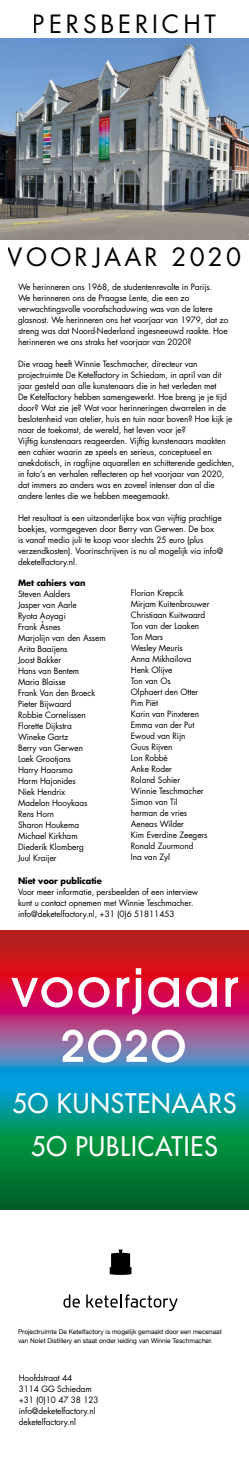
<style>
.page{position:relative;width:249px;height:1460px;background:#fff}
.page>*{position:absolute;margin:0;border:0;box-sizing:border-box;transform-origin:0 0}
.t1{font:26.25px/43.2px "Futura";letter-spacing:.04em;color:#fff;text-align:center;scale:.94 1}
.t2{font:24.5px "Futura";letter-spacing:.13em;color:#000}
.t3{font:24.5px "Futura";letter-spacing:.16em;color:#000}
.t4{font:8.5px/11px "Futura";letter-spacing:-.01em;color:#000}
.t5{font:700 8.5px "Futura";letter-spacing:-.01em;color:#000}
.t6{font:6.5px/9.5px "Helvetica Neue";color:#000}
</style>
<div class="page">
<img style="left:0;top:39px;width:248px;height:201px">
<svg style="left:0;top:930px;width:248px;height:279px;background:#486563"></svg>
<svg style="left:62px;top:1029px;width:122px;height:34px"></svg>
<svg style="left:225px;top:977px;width:12px;height:30px"></svg>
<svg style="left:185px;top:977px;width:31px;height:30px"></svg>
<svg style="left:148px;top:977px;width:30px;height:30px"></svg>
<svg style="left:116px;top:968px;width:25px;height:46px"></svg>
<svg style="left:78px;top:977px;width:31px;height:30px"></svg>
<svg style="left:11px;top:977px;width:61px;height:30px"></svg>
<svg style="left:86px;top:1294px;width:91px;height:17px"></svg>
<svg style="left:63px;top:1294px;width:17px;height:13px"></svg>
<svg style="left:109px;top:1249px;width:22px;height:26px"></svg>
<h2 class="t3" style="left:33px;top:7px;width:184px">PERSBERICHT</h2>
<h2 class="t2" style="left:8px;top:240px;width:234px">VOORJAAR 2020</h2>
<p class="t4" style="left:18px;top:281px;width:211px">We herinneren ons 1968, de studentenrevolte in Parijs.<br>We herinneren ons de Praagse Lente, die een zo verwachtingsvolle voorafschaduwing was van de latere glasnost. We herinneren ons het voorjaar van 1979, dat zo streng was dat Noord-Nederland ingesneeuwd raakte. Hoe herinneren we ons straks het voorjaar van 2020?</p>
<p class="t4" style="left:18px;top:358px;width:217px">Die vraag heeft Winnie Teschmacher, directeur van projectruimte De Ketelfactory in Schiedam, in april van dit jaar gesteld aan alle kunstenaars die in het verleden met<br>De Ketelfactory hebben samengewerkt. Hoe breng je je tijd door? Wat zie je? Wat voor herinneringen dwarrelen in de beslotenheid van atelier, huis en tuin naar boven? Hoe kijk je naar de toekomst, de wereld, het leven voor je?<br>Vijftig kunstenaars reageerden. Vijftig kunstenaars maakten een cahier waarin ze speels en serieus, conceptueel en anekdotisch, in ragfijne aquarellen en schitterende gedichten, in foto’s en verhalen reflecteren op het voorjaar van 2020, dat immers zo anders was en zoveel intenser dan al die andere lentes die we hebben meegemaakt.</p>
<p class="t4" style="left:18px;top:512px;width:206px">Het resultaat is een uitzonderlijke box van vijftig prachtige boekjes, vormgegeven door Berry van Gerwen. De box<br>is vanaf medio juli te koop voor slechts 25 euro (plus verzendkosten). Voorinschrijven is nu al mogelijk via info@ deketelfactory.nl.</p>
<p class="t5" style="left:18px;top:576px;width:69px">Met cahiers van</p>
<p class="t4" style="left:18px;top:588px;width:89px">Steven Aalders<br>Jasper van Aarle<br>Ryota Aoyagi<br>Frank Åsnes<br>Marjolijn van den Assem<br>Arita Baaijens<br>Joost Bakker<br>Hans van Bentem<br>Maria Blaisse<br>Frank Van den Broeck<br>Pieter Bijwaard<br>Robbie Cornelissen<br>Florette Dijkstra<br>Wineke Gartz<br>Berry van Gerwen<br>Loek Grootjans<br>Harry Haarsma<br>Harm Hajonides<br>Niek Hendrix<br>Madelon Hooykaas<br>Rens Horn<br>Sharon Houkema<br>Michael Kirkham<br>Diederik Klomberg<br>Juul Kraijer</p>
<p class="t4" style="left:130px;top:588px;width:80px">Florian Krepcik<br>Mirjam Kuitenbrouwer<br>Christiaan Kuitwaard<br>Ton van der Laaken<br>Ton Mars<br>Wesley Meuris<br>Anna Mikhailova<br>Henk Olijve<br>Ton van Os<br>Olphaert den Otter<br>Pim Piët<br>Karin van Pinxteren<br>Emma van der Put<br>Ewoud van Rijn<br>Guus Rijven<br>Lon Robbé<br>Anke Roder<br>Roland Sohier<br>Winnie Teschmacher<br>Simon van Til<br>herman de vries<br>Aeneas Wilder<br>Kim Everdine Zeegers<br>Ronald Zuurmond<br>Ina van Zyl</p>
<p class="t5" style="left:18px;top:875px;width:85px">Niet voor publicatie</p>
<p class="t4" style="left:18px;top:886px;width:181px">Voor meer informatie, persbeelden of een interview kunt u contact opnemen met Winnie Teschmacher. info@deketelfactory.nl, +31 (0)6 51811453</p>
<h1 class="t1" style="left:13px;top:1082px;width:239px">5O KUNSTENAARS<br>5O PUBLICATIES</h1>
<p class="t6" style="left:18px;top:1327px;width:204px">Projectruimte De Ketelfactory is mogelijk gemaakt door een mecenaat van Nolet Distillery en staat onder leiding van Winnie Teschmacher.</p>
<p class="t4" style="left:19px;top:1372px;width:81px">Hoofdstraat 44<br>3114 GG Schiedam +31 (0)10 47 38 123 info@deketelfactory.nl deketelfactory.nl</p>
</div>
